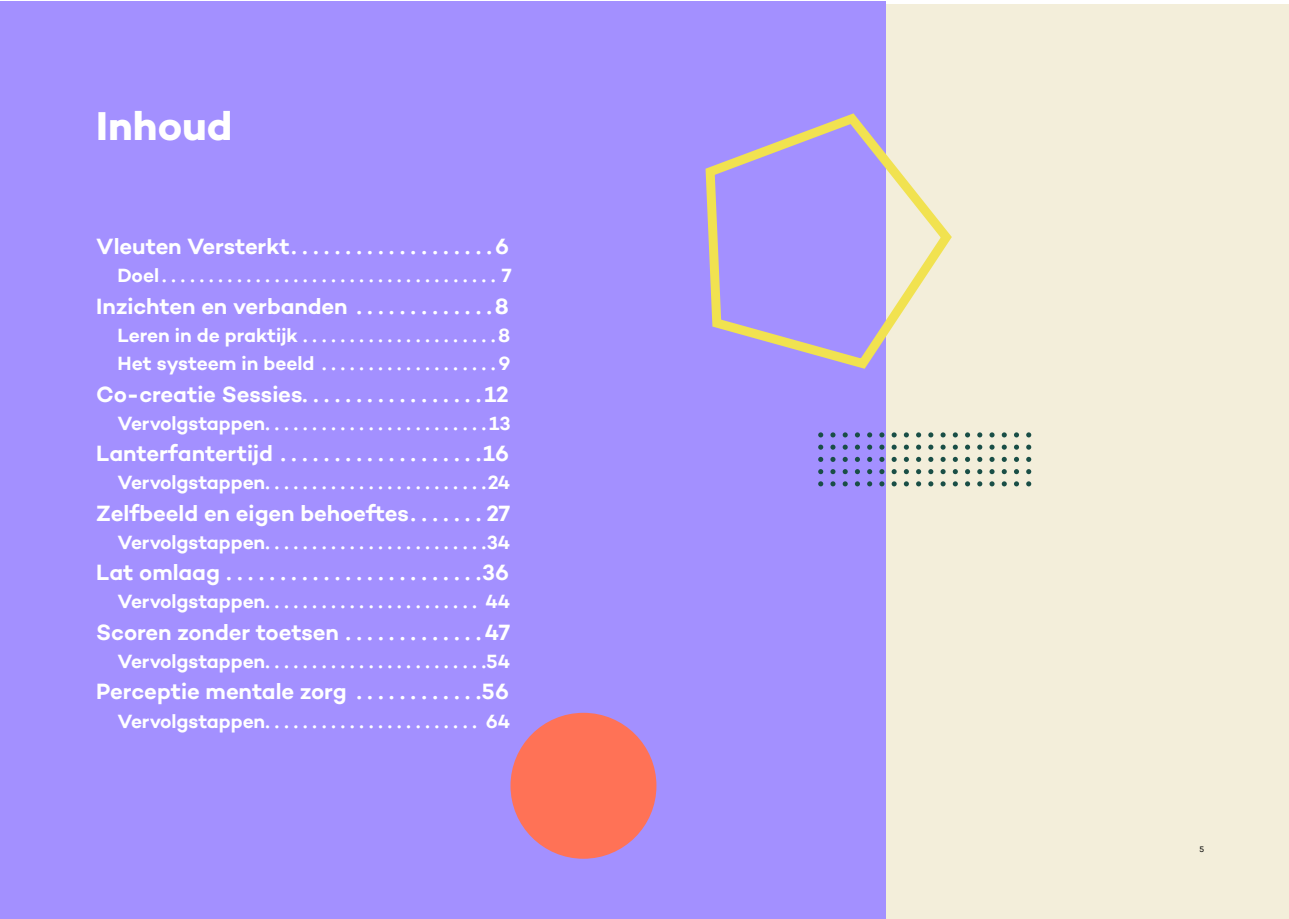
<style>
.page{position:relative;width:1289px;height:919px;background:#fff}
.page>*{position:absolute;margin:0;border:0;box-sizing:border-box;transform-origin:0 0}
.t1{font:700 40.95px "Campton";color:#fff}
.Inhoud{font:600 22.5px "Campton";letter-spacing:-.005em;color:#fff}
.t2{font:600 19.5px "Campton";letter-spacing:-.005em;color:#fff}
.t3{font:8.1px "Campton";color:#000}
</style>
<div class="page">
<div style="left:0;top:4px;width:1288px;height:914px;background:#f3eeda"></div>
<div style="left:0;top:1px;width:885px;height:917px;background:#a390ff"></div>
<div style="left:510px;top:712px;width:146px;height:146px;background:#ff7256;border-radius:50%"></div>
<svg style="left:705px;top:106px;width:247px;height:268px"></svg>
<svg style="left:818px;top:481px;width:5px;height:5px"></svg>
<svg style="left:818px;top:469px;width:5px;height:5px"></svg>
<svg style="left:818px;top:457px;width:5px;height:5px"></svg>
<svg style="left:818px;top:444px;width:5px;height:5px"></svg>
<svg style="left:818px;top:432px;width:5px;height:5px"></svg>
<svg style="left:830px;top:481px;width:5px;height:5px"></svg>
<svg style="left:830px;top:469px;width:5px;height:5px"></svg>
<svg style="left:830px;top:457px;width:5px;height:5px"></svg>
<svg style="left:830px;top:444px;width:5px;height:5px"></svg>
<svg style="left:830px;top:432px;width:5px;height:5px"></svg>
<svg style="left:842px;top:481px;width:5px;height:5px"></svg>
<svg style="left:842px;top:469px;width:5px;height:5px"></svg>
<svg style="left:842px;top:457px;width:5px;height:5px"></svg>
<svg style="left:842px;top:444px;width:5px;height:5px"></svg>
<svg style="left:842px;top:432px;width:5px;height:5px"></svg>
<svg style="left:854px;top:481px;width:6px;height:5px"></svg>
<svg style="left:854px;top:469px;width:6px;height:5px"></svg>
<svg style="left:854px;top:457px;width:6px;height:5px"></svg>
<svg style="left:854px;top:444px;width:6px;height:5px"></svg>
<svg style="left:855px;top:432px;width:5px;height:5px"></svg>
<svg style="left:867px;top:481px;width:5px;height:5px"></svg>
<svg style="left:867px;top:469px;width:5px;height:5px"></svg>
<svg style="left:867px;top:457px;width:5px;height:5px"></svg>
<svg style="left:867px;top:444px;width:5px;height:5px"></svg>
<svg style="left:867px;top:432px;width:5px;height:5px"></svg>
<svg style="left:879px;top:481px;width:5px;height:5px"></svg>
<svg style="left:879px;top:469px;width:5px;height:5px"></svg>
<svg style="left:879px;top:457px;width:5px;height:5px"></svg>
<svg style="left:879px;top:444px;width:5px;height:5px"></svg>
<svg style="left:879px;top:432px;width:5px;height:5px"></svg>
<svg style="left:891px;top:481px;width:5px;height:5px"></svg>
<svg style="left:891px;top:469px;width:5px;height:5px"></svg>
<svg style="left:891px;top:457px;width:5px;height:5px"></svg>
<svg style="left:891px;top:444px;width:5px;height:5px"></svg>
<svg style="left:891px;top:432px;width:5px;height:5px"></svg>
<svg style="left:903px;top:481px;width:5px;height:5px"></svg>
<svg style="left:903px;top:469px;width:5px;height:5px"></svg>
<svg style="left:903px;top:457px;width:5px;height:5px"></svg>
<svg style="left:903px;top:444px;width:5px;height:5px"></svg>
<svg style="left:903px;top:432px;width:5px;height:5px"></svg>
<svg style="left:916px;top:481px;width:5px;height:5px"></svg>
<svg style="left:916px;top:469px;width:5px;height:5px"></svg>
<svg style="left:916px;top:457px;width:5px;height:5px"></svg>
<svg style="left:916px;top:444px;width:5px;height:5px"></svg>
<svg style="left:916px;top:432px;width:5px;height:5px"></svg>
<svg style="left:928px;top:481px;width:5px;height:5px"></svg>
<svg style="left:928px;top:469px;width:5px;height:5px"></svg>
<svg style="left:928px;top:457px;width:5px;height:5px"></svg>
<svg style="left:928px;top:444px;width:5px;height:5px"></svg>
<svg style="left:928px;top:432px;width:5px;height:5px"></svg>
<svg style="left:940px;top:481px;width:5px;height:5px"></svg>
<svg style="left:940px;top:469px;width:5px;height:5px"></svg>
<svg style="left:940px;top:457px;width:5px;height:5px"></svg>
<svg style="left:940px;top:444px;width:5px;height:5px"></svg>
<svg style="left:940px;top:432px;width:5px;height:5px"></svg>
<svg style="left:952px;top:481px;width:5px;height:5px"></svg>
<svg style="left:952px;top:469px;width:5px;height:5px"></svg>
<svg style="left:952px;top:457px;width:5px;height:5px"></svg>
<svg style="left:952px;top:444px;width:5px;height:5px"></svg>
<svg style="left:952px;top:432px;width:5px;height:5px"></svg>
<svg style="left:965px;top:481px;width:5px;height:5px"></svg>
<svg style="left:965px;top:469px;width:5px;height:5px"></svg>
<svg style="left:965px;top:457px;width:5px;height:5px"></svg>
<svg style="left:965px;top:444px;width:5px;height:5px"></svg>
<svg style="left:965px;top:432px;width:5px;height:5px"></svg>
<svg style="left:977px;top:481px;width:5px;height:5px"></svg>
<svg style="left:977px;top:469px;width:5px;height:5px"></svg>
<svg style="left:977px;top:457px;width:5px;height:5px"></svg>
<svg style="left:977px;top:444px;width:5px;height:5px"></svg>
<svg style="left:977px;top:432px;width:5px;height:5px"></svg>
<svg style="left:989px;top:481px;width:5px;height:5px"></svg>
<svg style="left:989px;top:469px;width:5px;height:5px"></svg>
<svg style="left:989px;top:457px;width:5px;height:5px"></svg>
<svg style="left:989px;top:444px;width:5px;height:5px"></svg>
<svg style="left:989px;top:432px;width:5px;height:5px"></svg>
<svg style="left:1001px;top:481px;width:5px;height:5px"></svg>
<svg style="left:1001px;top:469px;width:5px;height:5px"></svg>
<svg style="left:1001px;top:457px;width:5px;height:5px"></svg>
<svg style="left:1001px;top:444px;width:5px;height:5px"></svg>
<svg style="left:1001px;top:432px;width:5px;height:5px"></svg>
<svg style="left:1014px;top:481px;width:5px;height:5px"></svg>
<svg style="left:1014px;top:469px;width:5px;height:5px"></svg>
<svg style="left:1014px;top:457px;width:5px;height:5px"></svg>
<svg style="left:1014px;top:444px;width:5px;height:5px"></svg>
<svg style="left:1014px;top:432px;width:5px;height:5px"></svg>
<svg style="left:1026px;top:481px;width:5px;height:5px"></svg>
<svg style="left:1026px;top:469px;width:5px;height:5px"></svg>
<svg style="left:1026px;top:457px;width:5px;height:5px"></svg>
<svg style="left:1026px;top:444px;width:5px;height:5px"></svg>
<svg style="left:1026px;top:432px;width:5px;height:5px"></svg>
<p class="t1" style="left:96px;top:100px;width:138px">Inhoud</p>
<p class="Inhoud" style="left:96px;top:232px;width:414px">Vleuten Versterkt . . . . . . . . . . . . . . . . . . 6</p>
<p class="t2" style="left:118px;top:263px;width:395px">Doel . . . . . . . . . . . . . . . . . . . . . . . . . . . . . . . . . . . . 7</p>
<p class="Inhoud" style="left:96px;top:292px;width:414px">Inzichten en verbanden . . . . . . . . . . . . 8</p>
<p class="t2" style="left:118px;top:323px;width:394px">Leren in de praktijk . . . . . . . . . . . . . . . . . . . . 8</p>
<p class="t2" style="left:118px;top:351px;width:394px">Het systeem in beeld . . . . . . . . . . . . . . . . . . 9</p>
<p class="Inhoud" style="left:96px;top:379px;width:414px">Co-creatie Sessies . . . . . . . . . . . . . . . . 12</p>
<p class="t2" style="left:118px;top:410px;width:394px">Vervolgstappen . . . . . . . . . . . . . . . . . . . . . . . 13</p>
<p class="Inhoud" style="left:96px;top:439px;width:414px">Lanterfantertijd . . . . . . . . . . . . . . . . . . 16</p>
<p class="t2" style="left:118px;top:470px;width:394px">Vervolgstappen . . . . . . . . . . . . . . . . . . . . . . . 24</p>
<p class="Inhoud" style="left:96px;top:498px;width:415px">Zelfbeeld en eigen behoeftes . . . . . . 27</p>
<p class="t2" style="left:118px;top:529px;width:394px">Vervolgstappen . . . . . . . . . . . . . . . . . . . . . . . 34</p>
<p class="Inhoud" style="left:96px;top:558px;width:414px">Lat omlaag . . . . . . . . . . . . . . . . . . . . . . . 36</p>
<p class="t2" style="left:118px;top:589px;width:394px">Vervolgstappen . . . . . . . . . . . . . . . . . . . . . . . 44</p>
<p class="Inhoud" style="left:96px;top:617px;width:415px">Scoren zonder toetsen . . . . . . . . . . . . 47</p>
<p class="t2" style="left:118px;top:649px;width:394px">Vervolgstappen . . . . . . . . . . . . . . . . . . . . . . . 54</p>
<p class="Inhoud" style="left:96px;top:677px;width:414px">Perceptie mentale zorg . . . . . . . . . . . 56</p>
<p class="t2" style="left:118px;top:708px;width:394px">Vervolgstappen . . . . . . . . . . . . . . . . . . . . . . . 64</p>
<p class="t3" style="left:1199px;top:844px;width:6px">5</p>
</div>
